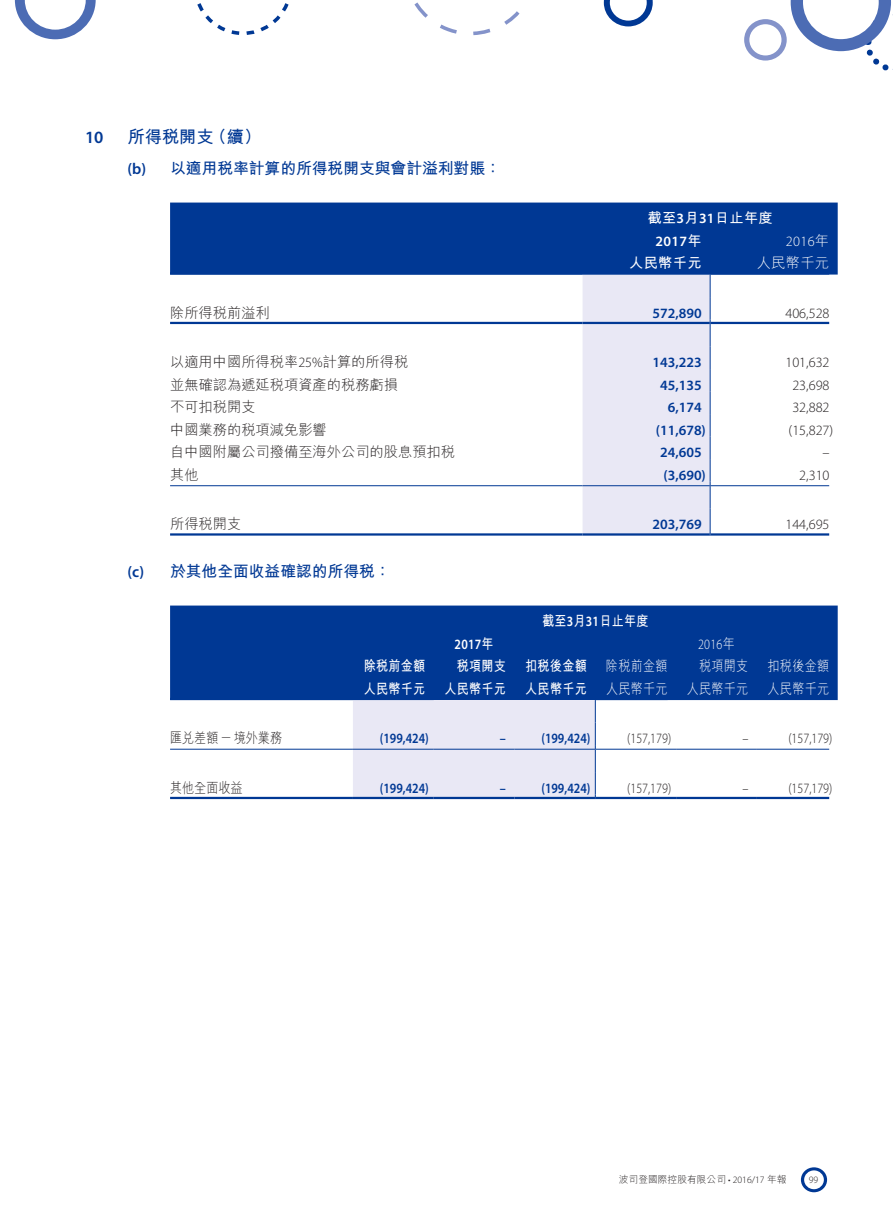
<style>
.page{position:relative;width:893px;height:1212px;background:#fff}
.page>*{position:absolute;margin:0;border:0;box-sizing:border-box;transform-origin:0 0}
.t1{font:700 17.25px "M Hei HK";color:#003894}
.t2{font:600 17.25px "Myriad Pro";color:#003894}
.t3{font:700 15.75px "M Hei HK";color:#003894}
.t4{font:300 14.25px "M Hei HK";color:#231f20}
.t5{font:600 14.25px "Myriad Pro";color:#003894}
.t6{font:300 14.25px "Myriad Pro";color:#231f20}
.t7{font:700 14.25px "M Hei HK";letter-spacing:.02em;color:#fff;scale:.85 1}
.t8{font:600 14.25px "Myriad Pro";color:#003894;scale:.85 1}
.t9{font:300 14.25px "Myriad Pro";color:#231f20;scale:.85 1}
.t10{font:300 14.25px "M Hei HK";letter-spacing:.02em;color:#fff;scale:.85 1}
.t11{font:700 14.25px "M Hei HK";letter-spacing:.02em;color:#fff}
.t12{font:300 14.25px "M Hei HK";color:#231f20;scale:.85 1}
.t13{font:600 14.25px "Myriad Pro";letter-spacing:.02em;color:#fff}
.t14{font:300 14.25px "Myriad Pro";letter-spacing:.02em;color:#fff}
.t15{font:300 14.25px "M Hei HK";letter-spacing:.02em;color:#fff}
.t16{font:600 14.25px "Myriad Pro";letter-spacing:.02em;color:#fff;scale:.85 1}
.t17{font:300 14.25px "Myriad Pro";letter-spacing:.02em;color:#fff;scale:.85 1}
.t18{font:300 9.75px "M Hei HK";color:#231f20}
.t19{font:300 9.75px "Myriad Pro";color:#231f20}
.s1{font-family:"Myriad Pro";font-weight:600}
.s2{font-family:"M Hei HK";font-weight:700}
.s3{font-family:"M Hei HK"}
.s4{font-family:"Myriad Pro"}
</style>
<div class="page">
<svg style="left:604px;top:0;width:49px;height:26px"></svg>
<svg style="left:414px;top:2px;width:106px;height:34px"></svg>
<svg style="left:197px;top:3px;width:92px;height:32px"></svg>
<svg style="left:15px;top:0;width:81px;height:39px"></svg>
<svg style="left:744px;top:0;width:149px;height:71px"></svg>
<svg style="left:801px;top:1167px;width:26px;height:25px"></svg>
<div style="left:170px;top:203px;width:668px;height:72px;background:#003894"></div>
<div style="left:583px;top:275px;width:128px;height:258px;background:#e9e8f5"></div>
<hr style="left:170px;top:272px;width:413px;height:3px;background:#003894">
<hr style="left:583px;top:272px;width:127px;height:3px;background:#003894">
<hr style="left:710px;top:272px;width:119px;height:3px;background:#003894">
<hr style="left:170px;top:322px;width:413px;height:2px;background:#003894">
<hr style="left:583px;top:322px;width:127px;height:2px;background:#003894">
<hr style="left:710px;top:322px;width:119px;height:2px;background:#003894">
<hr style="left:170px;top:485px;width:413px;height:1px;background:#003894">
<hr style="left:583px;top:485px;width:127px;height:1px;background:#003894">
<hr style="left:710px;top:485px;width:119px;height:1px;background:#003894">
<hr style="left:170px;top:533px;width:413px;height:3px;background:#003894">
<hr style="left:583px;top:533px;width:127px;height:3px;background:#003894">
<hr style="left:710px;top:533px;width:119px;height:3px;background:#003894">
<div style="left:170px;top:605px;width:668px;height:95px;background:#003894"></div>
<div style="left:353px;top:700px;width:243px;height:99px;background:#e9e8f5"></div>
<hr style="left:170px;top:698px;width:183px;height:2px;background:#003894">
<hr style="left:353px;top:698px;width:81px;height:2px;background:#003894">
<hr style="left:595px;top:698px;width:73px;height:2px;background:#003894">
<hr style="left:170px;top:749px;width:183px;height:1px;background:#003894">
<hr style="left:353px;top:749px;width:81px;height:1px;background:#003894">
<hr style="left:434px;top:749px;width:80px;height:1px;background:#003894">
<hr style="left:514px;top:749px;width:81px;height:1px;background:#003894">
<hr style="left:596px;top:749px;width:80px;height:1px;background:#003894">
<hr style="left:676px;top:749px;width:81px;height:1px;background:#003894">
<hr style="left:757px;top:749px;width:72px;height:1px;background:#003894">
<hr style="left:170px;top:797px;width:183px;height:2px;background:#003894">
<hr style="left:353px;top:797px;width:81px;height:2px;background:#003894">
<hr style="left:434px;top:797px;width:80px;height:2px;background:#003894">
<hr style="left:514px;top:797px;width:81px;height:2px;background:#003894">
<hr style="left:596px;top:797px;width:80px;height:2px;background:#003894">
<hr style="left:676px;top:797px;width:81px;height:2px;background:#003894">
<hr style="left:757px;top:797px;width:72px;height:2px;background:#003894">
<p class="t2" style="left:85px;top:126px;width:20px">10</p>
<p class="t1" style="left:128px;top:124px;width:135px">所得稅開支（續）</p>
<p class="t3" style="left:128px;top:157px;width:375px"><span class="s1">(b)</span> 以適用稅率計算的所得稅開支與會計溢利對賬：</p>
<p class="t11" style="left:647px;top:208px;width:127px">截至<span class="s1">3</span>月<span class="s1">31</span>日止年度</p>
<p class="t13" style="left:656px;top:232px;width:47px">2017<span class="s2">年</span></p>
<p class="t14" style="left:786px;top:233px;width:45px">2016<span class="s3">年</span></p>
<p class="t11" style="left:629px;top:253px;width:74px">人民幣千元</p>
<p class="t15" style="left:757px;top:253px;width:74px">人民幣千元</p>
<p class="t4" style="left:170px;top:302px;width:101px">除所得稅前溢利</p>
<p class="t5" style="left:652px;top:304px;width:51px">572,890</p>
<p class="t6" style="left:785px;top:305px;width:46px">406,528</p>
<p class="t4" style="left:170px;top:352px;width:240px">以適用中國所得稅率<span class="s4">25%</span>計算的所得稅</p>
<p class="t5" style="left:652px;top:353px;width:51px">143,223</p>
<p class="t6" style="left:785px;top:355px;width:46px">101,632</p>
<p class="t4" style="left:170px;top:374px;width:229px">並無確認為遞延稅項資產的稅務虧損</p>
<p class="t5" style="left:660px;top:376px;width:43px">45,135</p>
<p class="t6" style="left:792px;top:377px;width:39px">23,698</p>
<p class="t4" style="left:170px;top:397px;width:87px">不可扣稅開支</p>
<p class="t5" style="left:668px;top:398px;width:35px">6,174</p>
<p class="t6" style="left:792px;top:400px;width:39px">32,882</p>
<p class="t4" style="left:170px;top:419px;width:158px">中國業務的稅項減免影響</p>
<p class="t5" style="left:656px;top:421px;width:52px">(11,678)</p>
<p class="t6" style="left:788px;top:422px;width:46px">(15,827)</p>
<p class="t4" style="left:170px;top:442px;width:287px">自中國附屬公司撥備至海外公司的股息預扣稅</p>
<p class="t5" style="left:660px;top:443px;width:43px">24,605</p>
<p class="t6" style="left:822px;top:445px;width:9px">–</p>
<p class="t4" style="left:170px;top:464px;width:30px">其他</p>
<p class="t5" style="left:663px;top:466px;width:44px">(3,690)</p>
<p class="t6" style="left:799px;top:467px;width:32px">2,310</p>
<p class="t4" style="left:170px;top:514px;width:73px">所得稅開支</p>
<p class="t5" style="left:652px;top:515px;width:51px">203,769</p>
<p class="t6" style="left:785px;top:517px;width:46px">144,695</p>
<p class="t3" style="left:128px;top:560px;width:265px"><span class="s1">(c)</span> 於其他全面收益確認的所得稅：</p>
<p class="t7" style="left:542px;top:611px;width:127px">截至<span class="s1">3</span>月<span class="s1">31</span>日止年度</p>
<p class="t16" style="left:455px;top:635px;width:47px">2017<span class="s2">年</span></p>
<p class="t17" style="left:698px;top:636px;width:45px">2016<span class="s3">年</span></p>
<p class="t7" style="left:364px;top:656px;width:74px">除稅前金額</p>
<p class="t7" style="left:457px;top:656px;width:59px">稅項開支</p>
<p class="t7" style="left:525px;top:656px;width:74px">扣稅後金額</p>
<p class="t10" style="left:606px;top:656px;width:74px">除稅前金額</p>
<p class="t10" style="left:699px;top:656px;width:59px">稅項開支</p>
<p class="t10" style="left:768px;top:656px;width:74px">扣稅後金額</p>
<p class="t7" style="left:364px;top:678px;width:74px">人民幣千元</p>
<p class="t7" style="left:444px;top:678px;width:74px">人民幣千元</p>
<p class="t7" style="left:525px;top:678px;width:74px">人民幣千元</p>
<p class="t10" style="left:606px;top:678px;width:74px">人民幣千元</p>
<p class="t10" style="left:687px;top:678px;width:74px">人民幣千元</p>
<p class="t10" style="left:768px;top:678px;width:74px">人民幣千元</p>
<p class="t12" style="left:170px;top:728px;width:133px">匯兌差額－境外業務</p>
<p class="t8" style="left:380px;top:729px;width:59px">(199,424)</p>
<p class="t8" style="left:500px;top:729px;width:9px">–</p>
<p class="t8" style="left:541px;top:729px;width:59px">(199,424)</p>
<p class="t9" style="left:627px;top:731px;width:53px">(157,179)</p>
<p class="t9" style="left:742px;top:731px;width:9px">–</p>
<p class="t9" style="left:788px;top:731px;width:53px">(157,179)</p>
<p class="t12" style="left:170px;top:777px;width:87px">其他全面收益</p>
<p class="t8" style="left:380px;top:779px;width:59px">(199,424)</p>
<p class="t8" style="left:500px;top:779px;width:9px">–</p>
<p class="t8" style="left:541px;top:779px;width:59px">(199,424)</p>
<p class="t9" style="left:627px;top:780px;width:53px">(157,179)</p>
<p class="t9" style="left:742px;top:780px;width:9px">–</p>
<p class="t9" style="left:788px;top:780px;width:53px">(157,179)</p>
<p class="t18" style="left:619px;top:1172px;width:169px">波司登國際控股有限公司 <span class="s4">• 2016/17</span> 年報</p>
<p class="t19" style="left:809px;top:1174px;width:11px">99</p>
</div>
